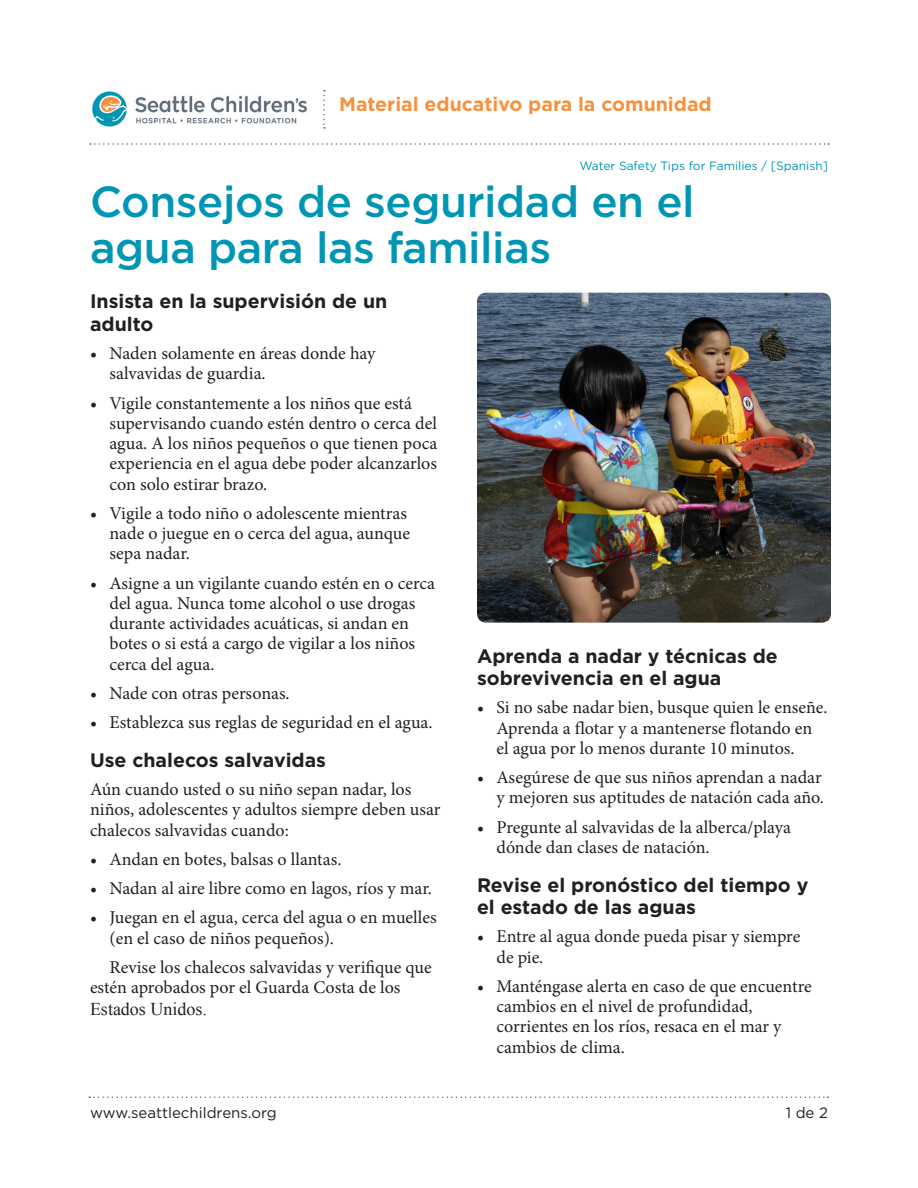
<style>
.page{position:relative;width:918px;height:1188px;background:#fff}
.page>*{position:absolute;margin:0;border:0;box-sizing:border-box;transform-origin:0 0}
.t1{font:500 43.5px "Gotham";letter-spacing:-.01em;color:#0096b3}
.Subhead_1{font:700 19.5px/22.5px "Gotham";color:#231f20}
.t2{font:700 19.5px "Gotham";color:#f6923f}
.Bullet_text{font:18px/20.2px "Minion Pro";color:#231f20}
.Text_first_para{font:18px/20.2px "Minion Pro";color:#231f20}
.Text_second_para{font:18px/20.2px "Minion Pro";color:#231f20}
.t3{font:18px "Times New Roman";color:#231f20}
.t4{font:15px "Gotham";color:#231f20}
.t5{font:12px "Gotham";color:#0096b3}
</style>
<div class="page">
<svg style="left:90px;top:143px;width:739px;height:2px"></svg>
<svg style="left:89px;top:1096px;width:739px;height:2px"></svg>
<img style="left:92px;top:91px;width:215px;height:36px">
<svg style="left:323px;top:90px;width:2px;height:39px"></svg>
<img style="left:477px;top:293px;width:354px;height:330px">
<p class="t2" style="left:339px;top:91px;width:374px">Material educativo para la comunidad</p>
<p class="t5" style="left:579px;top:158px;width:250px">Water Safety Tips for Families / [Spanish]</p>
<p class="t1" style="left:90px;top:173px;width:606px">Consejos de seguridad en el</p>
<p class="t1" style="left:90px;top:219px;width:463px">agua para las familias</p>
<p class="Subhead_1" style="left:90px;top:290px;width:299px">Insista en la supervisión de un adulto</p>
<p class="Bullet_text" style="left:110px;top:343px;width:267px;text-indent:-20px">• Naden solamente en áreas donde hay salvavidas de guardia.</p>
<p class="Bullet_text" style="left:110px;top:393px;width:329px;text-indent:-20px">• Vigile constantemente a los niños que está supervisando cuando estén dentro o cerca del agua. A los niños pequeños o que tienen poca experiencia en el agua debe poder alcanzarlos con solo estirar brazo.</p>
<p class="Bullet_text" style="left:110px;top:503px;width:302px;text-indent:-20px">• Vigile a todo niño o adolescente mientras nade o juegue en o cerca del agua, aunque sepa nadar.</p>
<p class="Bullet_text" style="left:110px;top:573px;width:327px;text-indent:-20px">• Asigne a un vigilante cuando estén en o cerca del agua. Nunca tome alcohol o use drogas durante actividades acuáticas, si andan en botes o si está a cargo de vigilar a los niños cerca del agua.</p>
<p class="Bullet_text" style="left:90px;top:683px;width:201px">• Nade con otras personas.</p>
<p class="Bullet_text" style="left:90px;top:712px;width:344px">• Establezca sus reglas de seguridad en el agua.</p>
<p class="Subhead_1" style="left:90px;top:749px;width:238px">Use chalecos salvavidas</p>
<p class="Text_first_para" style="left:90px;top:779px;width:352px">Aún cuando usted o su niño sepan nadar, los niños, adolescentes y adultos siempre deben usar chalecos salvavidas cuando:</p>
<p class="Bullet_text" style="left:90px;top:849px;width:253px">• Andan en botes, balsas o llantas.</p>
<p class="Bullet_text" style="left:90px;top:878px;width:344px">• Nadan al aire libre como en lagos, ríos y mar.</p>
<p class="Bullet_text" style="left:110px;top:908px;width:329px;text-indent:-20px">• Juegan en el agua, cerca del agua o en muelles (en el caso de niños pequeños).</p>
<p class="Text_second_para" style="left:90px;top:957px;width:343px;text-indent:19px">Revise los chalecos salvavidas y verifique que estén aprobados por el Guarda Costa de los</p>
<p class="t3" style="left:90px;top:997px;width:118px">Estados Unidos.</p>
<p class="Subhead_1" style="left:477px;top:644px;width:302px">Aprenda a nadar y técnicas de sobrevivencia en el agua</p>
<p class="Bullet_text" style="left:496px;top:698px;width:333px;text-indent:-20px">• Si no sabe nadar bien, busque quien le enseñe.<br>Aprenda a flotar y a mantenerse flotando en el agua por lo menos durante 10 minutos.</p>
<p class="Bullet_text" style="left:477px;top:767px;width:349px;text-align:right">• Asegúrese de que sus niños aprendan a nadar y mejoren sus aptitudes de natación cada año.</p>
<p class="Bullet_text" style="left:496px;top:817px;width:296px;text-indent:-20px">• Pregunte al salvavidas de la alberca/playa dónde dan clases de natación.</p>
<p class="Subhead_1" style="left:477px;top:873px;width:333px">Revise el pronóstico del tiempo y el estado de las aguas</p>
<p class="Bullet_text" style="left:496px;top:927px;width:305px;text-indent:-20px">• Entre al agua donde pueda pisar y siempre de pie.</p>
<p class="Bullet_text" style="left:496px;top:976px;width:317px;text-indent:-20px">• Manténgase alerta en caso de que encuentre cambios en el nivel de profundidad, corrientes en los ríos, resaca en el mar y cambios de clima.</p>
<p class="t4" style="left:90px;top:1103px;width:188px">www.seattlechildrens.org</p>
<p class="t4" style="left:786px;top:1103px;width:44px">1 de 2</p>
</div>
